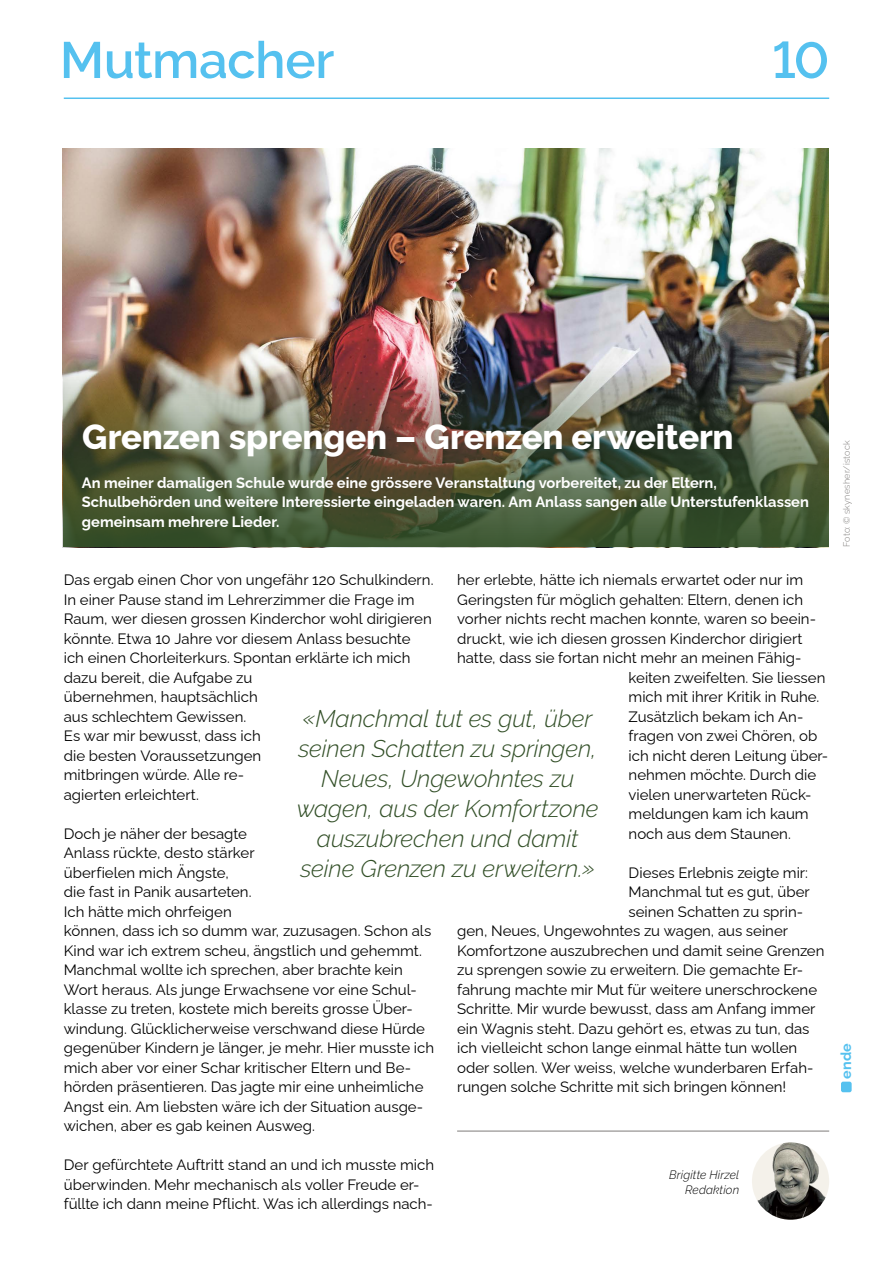
<style>
.page{position:relative;width:893px;height:1263px;background:#fff}
.page>*{position:absolute;margin:0;border:0;box-sizing:border-box;transform-origin:0 0}
.toptitel{font:600 51px "Raleway";letter-spacing:-.01em;color:#55c1ef}
.Pagina{font:600 51px "Raleway";color:#55c1ef}
.HEADLINE_ARTIKEL{font:800 34.5px "Raleway";letter-spacing:-.005em;color:#fff}
.Zitat_mittig_16_20{font:italic 300 24px/30px "Raleway";letter-spacing:-.005em;color:#324f27;text-align:center}
.fliesstext__10_13{font:15px/19.5px "Raleway";color:#000}
.Intro_FT{font:700 15px/19.5px "Raleway";color:#fff}
.Endmarke_Artikelende{font:700 14.4px "Raleway";color:#55c1ef}
.Autorenblock{font:italic 300 12px "Raleway";letter-spacing:.015em;color:#000}
.fotocredits_Fußnoten{font:300 9px "Raleway";letter-spacing:.02em;color:#7f7c7a}
</style>
<div class="page">
<img style="left:63px;top:148px;width:765px;height:217px">
<img style="left:63px;top:365px;width:765px;height:182px">
<hr style="left:64px;top:98px;width:765px;height:1px;background:#55c1ef">
<hr style="left:457px;top:1131px;width:372px;height:1px;background:#7f7c7a">
<img style="left:752px;top:1142px;width:77px;height:78px;border-radius:39px">
<div style="left:841px;top:1082px;width:11px;height:10px;background:#55c1ef;border-radius:2px"></div>
<p class="toptitel" style="left:60px;top:31px;width:276px">Mutmacher</p>
<p class="Pagina" style="left:772px;top:31px;width:58px">10</p>
<p class="HEADLINE_ARTIKEL" style="left:82px;top:417px;width:653px">Grenzen sprengen – Grenzen erweitern</p>
<p class="Intro_FT" style="left:82px;top:471px;width:729px">An meiner damaligen Schule wurde eine grössere Veranstaltung vorbereitet, zu der Eltern,<br>Schulbehörden und weitere Interessierte eingeladen waren. Am Anlass sangen alle Unterstufenklassen gemeinsam mehrere Lieder.</p>
<p class="fliesstext__10_13" style="left:64px;top:568px;width:371px">Das ergab einen Chor von ungefähr 120 Schulkindern.<br>In einer Pause stand im Lehrerzimmer die Frage im Raum, wer diesen grossen Kinderchor wohl dirigieren könnte. Etwa 10 Jahre vor diesem Anlass besuchte ich einen Chorleiterkurs. Spontan erklärte ich mich dazu bereit, die Aufgabe zu<br>übernehmen, hauptsächlich<br>aus schlechtem Gewissen.<br>Es war mir bewusst, dass ich<br>die besten Voraussetzungen<br>mitbringen würde. Alle re-<br>agierten erleichtert.</p>
<p class="fliesstext__10_13" style="left:64px;top:822px;width:372px">Doch je näher der besagte<br>Anlass rückte, desto stärker<br>überfielen mich Ängste,<br>die fast in Panik ausarteten.<br>Ich hätte mich ohrfeigen<br>können, dass ich so dumm war, zuzusagen. Schon als Kind war ich extrem scheu, ängstlich und gehemmt.<br>Manchmal wollte ich sprechen, aber brachte kein Wort heraus. Als junge Erwachsene vor eine Schul&shy;klasse zu treten, kostete mich bereits grosse Über&shy;windung. Glücklicherweise verschwand diese Hürde gegenüber Kindern je länger, je mehr. Hier musste ich mich aber vor einer Schar kritischer Eltern und Be&shy;hörden präsentieren. Das jagte mir eine unheimliche Angst ein. Am liebsten wäre ich der Situation ausge&shy;wichen, aber es gab keinen Ausweg.</p>
<p class="fliesstext__10_13" style="left:64px;top:1153px;width:372px">Der gefürchtete Auftritt stand an und ich musste mich überwinden. Mehr mechanisch als voller Freude er&shy;füllte ich dann meine Pflicht. Was ich allerdings nach-</p>
<p class="fliesstext__10_13" style="left:457px;top:568px;width:348px">her erlebte, hätte ich niemals erwartet oder nur im</p>
<p class="fliesstext__10_13" style="left:457px;top:588px;width:348px">Geringsten für möglich gehalten: Eltern, denen ich</p>
<p class="fliesstext__10_13" style="left:457px;top:607px;width:360px">vorher nichts recht machen konnte, waren so beein-</p>
<p class="fliesstext__10_13" style="left:457px;top:627px;width:347px">druckt, wie ich diesen grossen Kinderchor dirigiert</p>
<p class="fliesstext__10_13" style="left:457px;top:646px;width:346px">hatte, dass sie fortan nicht mehr an meinen Fähig-</p>
<p class="fliesstext__10_13" style="left:628px;top:666px;width:198px">keiten zweifelten. Sie liessen</p>
<p class="fliesstext__10_13" style="left:628px;top:685px;width:192px">mich mit ihrer Kritik in Ruhe.</p>
<p class="fliesstext__10_13" style="left:628px;top:705px;width:176px">Zusätzlich bekam ich An-</p>
<p class="fliesstext__10_13" style="left:628px;top:724px;width:190px">fragen von zwei Chören, ob</p>
<p class="fliesstext__10_13" style="left:628px;top:744px;width:201px">ich nicht deren Leitung über-</p>
<p class="fliesstext__10_13" style="left:628px;top:763px;width:189px">nehmen möchte. Durch die</p>
<p class="fliesstext__10_13" style="left:628px;top:783px;width:185px">vielen unerwarteten Rück-</p>
<p class="fliesstext__10_13" style="left:628px;top:802px;width:182px">meldungen kam ich kaum</p>
<p class="fliesstext__10_13" style="left:628px;top:822px;width:164px">noch aus dem Staunen.</p>
<p class="fliesstext__10_13" style="left:628px;top:861px;width:181px">Dieses Erlebnis zeigte mir:</p>
<p class="fliesstext__10_13" style="left:628px;top:880px;width:183px">Manchmal tut es gut, über</p>
<p class="fliesstext__10_13" style="left:628px;top:900px;width:176px">seinen Schatten zu sprin-</p>
<p class="fliesstext__10_13" style="left:457px;top:919px;width:332px">gen, Neues, Ungewohntes zu wagen, aus seiner</p>
<p class="fliesstext__10_13" style="left:457px;top:939px;width:369px">Komfortzone auszubrechen und damit seine Grenzen</p>
<p class="fliesstext__10_13" style="left:457px;top:958px;width:348px">zu sprengen sowie zu erweitern. Die gemachte Er-</p>
<p class="fliesstext__10_13" style="left:457px;top:978px;width:362px">fahrung machte mir Mut für weitere unerschrockene</p>
<p class="fliesstext__10_13" style="left:457px;top:997px;width:360px">Schritte. Mir wurde bewusst, dass am Anfang immer</p>
<p class="fliesstext__10_13" style="left:457px;top:1017px;width:354px">ein Wagnis steht. Dazu gehört es, etwas zu tun, das</p>
<p class="fliesstext__10_13" style="left:457px;top:1036px;width:342px">ich vielleicht schon lange einmal hätte tun wollen</p>
<p class="fliesstext__10_13" style="left:457px;top:1056px;width:358px">oder sollen. Wer weiss, welche wunderbaren Erfah-</p>
<p class="fliesstext__10_13" style="left:457px;top:1075px;width:331px">rungen solche Schritte mit sich bringen können!</p>
<p class="Zitat_mittig_16_20" style="left:297px;top:704px;width:303px">«Manchmal tut es gut, über seinen Schatten zu springen,<br>Neues, Ungewohntes zu wagen, aus der Komfortzone auszubrechen und damit seine Grenzen zu erweitern.»</p>
<p class="Autorenblock" style="left:669px;top:1168px;width:72px">Brigitte Hirzel</p>
<p class="Autorenblock" style="left:685px;top:1183px;width:56px">Redaktion</p>
<p class="fotocredits_Fußnoten" style="left:841px;top:547px;width:108px;rotate:-90deg">Foto: © skynesher/istock</p>
<p class="Endmarke_Artikelende" style="left:835px;top:1079px;width:37px;rotate:-90deg">ende</p>
</div>
